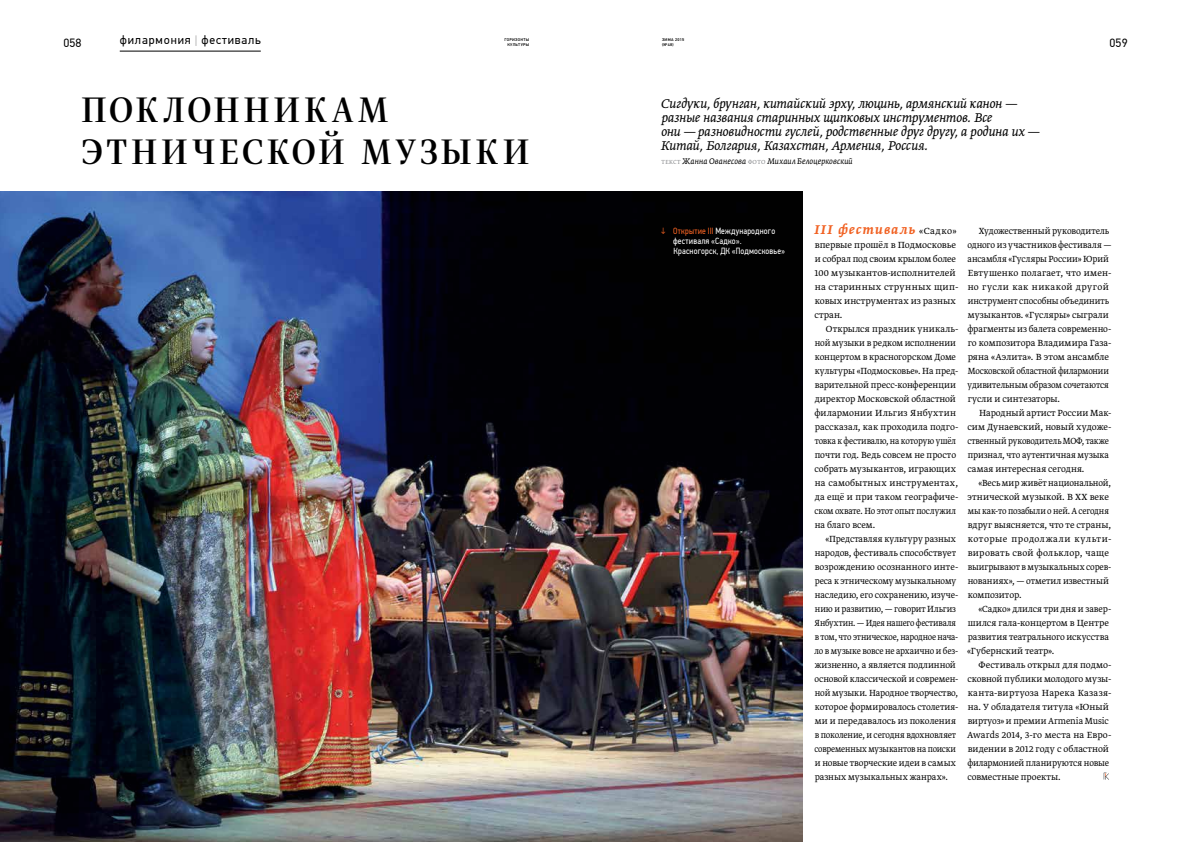
<style>
.page{position:relative;width:1191px;height:842px;background:#fff}
.page>*{position:absolute;margin:0;border:0;box-sizing:border-box;transform-origin:0 0}
.t1{font:42px/42px "Greta Dis Nar Pro Reg";letter-spacing:.1em;color:#000}
.t2{font:italic 300 15px/14px "Greta Text Pro";letter-spacing:-.01em;color:#000}
.t3{font:italic 500 15px "Greta Text Pro";letter-spacing:.065em;color:#f16122}
.t4{font:12px "PF Din Text Pro";letter-spacing:.07em;color:#000}
.t5{font:300 10.5px/14px "Greta Text Pro";color:#000}
.t6{font:300 10.5px/14px "Greta Text Pro";color:#000;scale:.94 1}
.t7{font:300 10.5px/14px "Greta Text Pro";color:#000;scale:.93 1}
.t8{font:300 10.5px/14px "Greta Text Pro";color:#000;scale:.92 1}
.t9{font:300 10.5px/14px "Greta Text Pro";color:#000;scale:.96 1}
.t10{font:9px/10px "PF Din Text Cond Pro";letter-spacing:.02em;color:#fff}
.t11{font:italic 8px "Fedra Serif A Pro";letter-spacing:.015em;color:#000}
.t12{font:500 4px/5px "PF Din Text Pro";letter-spacing:.07em;color:#000}
.s1{font-family:"PF Din Text Universal";font-weight:100}
.s2{font-family:"Fedra Serif B Pro";font-style:normal;font-size:5.5px;color:#808285}
.s3{color:#f16122}
.s4{font-weight:300;font-style:normal;font-size:10.5px;color:#000}
</style>
<div class="page">
<img style="left:0;top:192px;width:802px;height:650px">
<hr style="left:120px;top:51px;width:141px;height:1px;background:#000">
<svg style="left:1103px;top:773px;width:6px;height:7px"></svg>
<p class="t4" style="left:63px;top:36px;width:20px">058</p>
<p class="t4" style="left:120px;top:33px;width:142px">филармония <span class="s1">|</span> фестиваль</p>
<p class="t12" style="left:507px;top:42px;width:23px">КУЛЬТУРЫ</p>
<p class="t12" style="left:504px;top:37px;width:26px">ГОРИЗОНТЫ</p>
<p class="t12" style="left:662px;top:37px;width:24px">ЗИМА 2015 {№48}</p>
<h1 class="t1" style="left:81px;top:90px;width:449px">ПОКЛОННИКАМ<br>ЭТНИЧЕСКОЙ МУЗЫКИ</h1>
<h2 class="t2" style="left:660px;top:97px;width:380px">Сигдуки, брунган, китайский эрху, люцинь, армянский канон — разные названия старинных щипковых инструментов. Все<br>они — разновидности гуслей, родственные друг другу, а родина их — Китай, Болгария, Казахстан, Армения, Россия.</h2>
<p class="t11" style="left:661px;top:156px;width:193px"><span class="s2">ТЕКСТ</span> Жанна Ованесова <span class="s2">ФОТО</span> Михаил Белоцерковский</p>
<p class="t4" style="left:1109px;top:36px;width:20px">059</p>
<p class="t10" style="left:673px;top:225px;width:114px;text-indent:-12px"><span class="s3">↓ Открытие III</span> Международного фестиваля «Садко».<br>Красногорск, ДК «Подмосковье»</p>
<h2 class="t3" style="left:814px;top:220px;width:144px">III фестиваль <span class="s4">«Садко»</span></h2>
<p class="t5" style="left:814px;top:238px;width:146px">впервые прошёл в Подмосковье и собрал под своим крылом более<br>100 музыкантов-исполнителей на старинных струнных щип&shy;ковых инструментах из разных стран.</p>
<p class="t5" style="left:814px;top:322px;width:145px;text-indent:11px">Открылся праздник уникаль&shy;ной музыки в редком исполнении концертом в красногорском Доме культуры «Подмосковье». На пред&shy;варительной пресс-конференции директор Московской областной филармонии Ильгиз Янбухтин рассказал, как проходила подго&shy;товка к фестивалю, на которую ушёл почти год. Ведь совсем не просто собрать музыкантов, играющих на самобытных инструментах, да ещё и при таком географиче&shy;ском охвате. Но этот опыт послужил на благо всем.</p>
<p class="t6" style="left:814px;top:532px;width:155px;text-indent:11px">«Представляя культуру разных народов, фестиваль способствует возрождению осознанного инте&shy;реса к этническому музыкальному наследию, его сохранению, изуче&shy;нию и развитию, — говорит Ильгиз Янбухтин. — Идея нашего фестиваля в том, что этническое, народное нача&shy;ло в музыке вовсе не архаично и без&shy;жизненно, а является подлинной основой классической и современ&shy;ной музыки. Народное творчество, которое формировалось столетия&shy;ми и передавалось из поколения в поколение, и сегодня вдохновляет современных музыкантов на поиски и новые творческие идеи в самых разных музыкальных жанрах».</p>
<p class="t7" style="left:967px;top:224px;width:157px;text-indent:12px">Художественный руководитель одного из участников фестиваля — ансамбля «Гусляры России» Юрий<br>Евтушенко полагает, что имен&shy;но гусли как никакой другой инструмент способны объединить музыкантов. «Гусляры» сыграли фрагменты из балета современно&shy;го композитора Владимира Газа&shy;ряна «Аэлита». В этом ансамбле<br>Московской областной филармонии удивительным образом сочетаются гусли и синтезаторы.</p>
<p class="t9" style="left:967px;top:406px;width:151px;text-indent:12px">Народный артист России Мак&shy;сим Дунаевский, новый художе&shy;ственный руководитель МОФ, также признал, что аутентичная музыка самая интересная сегодня.</p>
<p class="t8" style="left:967px;top:476px;width:158px;text-indent:11px">«Весь мир живёт национальной, этнической музыкой. В XX веке мы как-то позабыли о ней. А сегодня вдруг выясняется, что те страны, которые продолжали культи&shy;вировать свой фольклор, чаще выигрывают в музыкальных сорев&shy;нованиях», — отметил известный композитор.</p>
<p class="t6" style="left:967px;top:602px;width:155px;text-indent:11px">«Садко» длился три дня и завер&shy;шился гала-концертом в Центре развития театрального искусства «Губернский театр».</p>
<p class="t5" style="left:967px;top:658px;width:146px;text-indent:12px">Фестиваль открыл для подмо&shy;сковной публики молодого музы&shy;канта-виртуоза Нарека Казазя&shy;на. У обладателя титула «Юный виртуоз» и премии Armenia Music<br>Awаrds 2014, 3-го места на Евро&shy;видении в 2012 году с областной филармонией планируются новые совместные проекты.</p>
</div>
